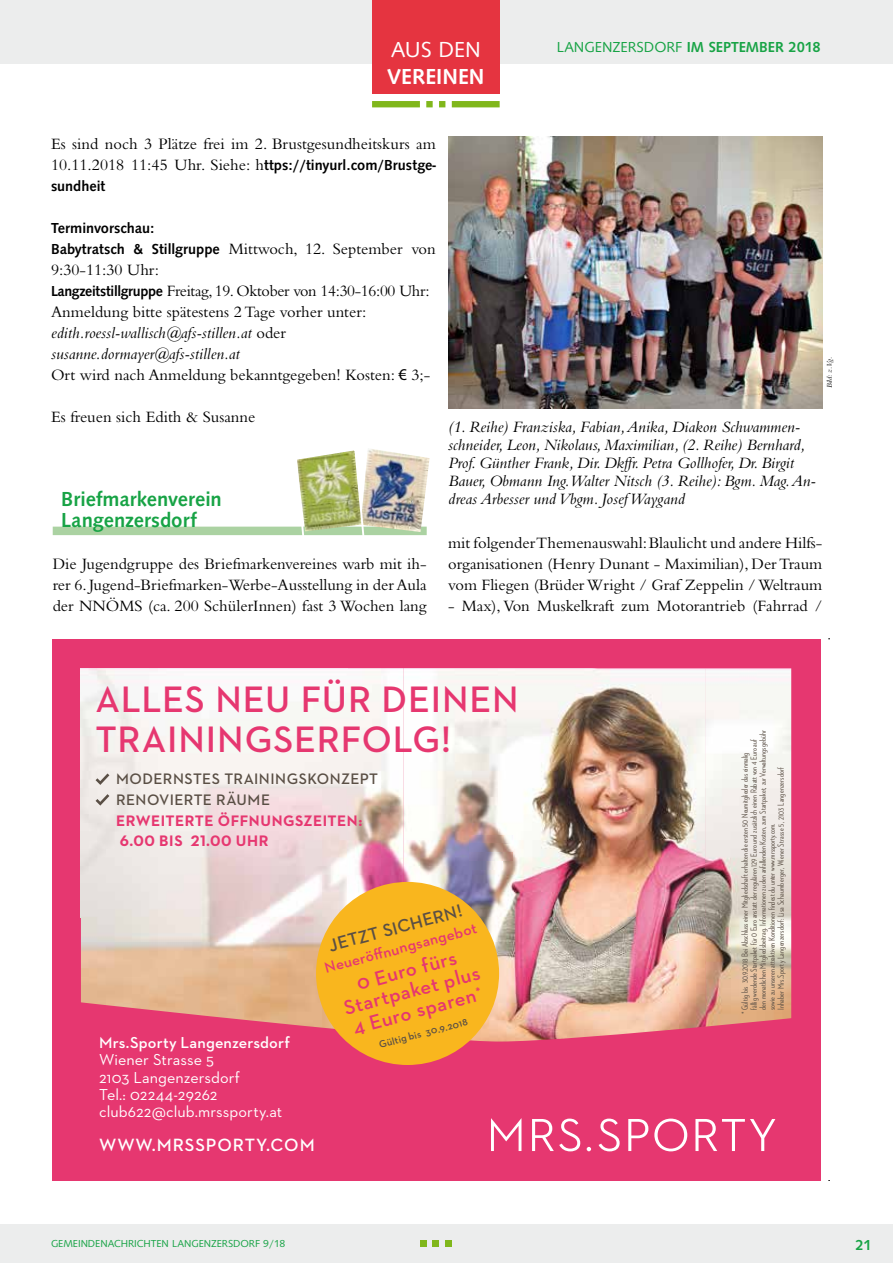
<style>
.page{position:relative;width:893px;height:1263px;background:#fff}
.page>*{position:absolute;margin:0;border:0;box-sizing:border-box;transform-origin:0 0}
.t1{font:600 37.5px/40px "Neutraface 2 Text";letter-spacing:.025em;color:#e63770}
.t2{font:700 22.5px "Syntax";color:#fff}
.t3{font:22.5px "Syntax";color:#fff}
.t4{font:700 21px/21px "Syntax";color:#17a345}
.t5{font:600 20.7px/20.7px "Neutraface 2 Text";color:#e63770;text-align:center}
.t6{font:600 18.15px "Neutraface 2 Text";letter-spacing:.05em;color:#fff}
.t7{font:600 18.15px "Neutraface 2 Text";color:#5a4f45}
.t8{font:16.5px/21px "Bembo";color:#000;text-align:justify}
.t9{font:italic 16.5px/18px "Bembo";color:#000}
.t10{font:16.2px/17.4px "Neutraface 2 Text";letter-spacing:.005em;color:#fff}
.t11{font:600 16.2px "Neutraface 2 Text";letter-spacing:.005em;color:#fff}
.t12{font:600 15.45px/20.7px "Neutraface 2 Text";letter-spacing:.03em;color:#5a4f45}
.t13{font:700 15.45px/20.7px "Neutraface 2 Text";letter-spacing:.035em;color:#e63770}
.t14{font:600 15.45px "Neutraface 2 Text";color:#e63770}
.t15{font:700 15px/21px "Syntax";color:#000}
.t16{font:700 15px "Syntax";color:#17a345}
.t17{font:10.5px "Syntax";color:#17a345}
.t18{font:600 10.35px "Neutraface 2 Text";color:#5a4f45}
.t19{font:500 9px/9px "Neutraface 2 Condensed";letter-spacing:.01em;color:#5a4f45}
.t20{font:italic 7.5px "Bembo";color:#000}
.s1{font-weight:400}
.s2{font-family:"Bembo";font-weight:400;font-size:16.5px}
.s3{font-family:"Syntax";font-weight:700;font-size:15px}
.s4{font-style:italic}
.s5{font-family:"Myriad Pro"}
</style>
<div class="page">
<div style="left:0;top:1225px;width:893px;height:38px;background:#eceded"></div>
<div style="left:0;top:0;width:893px;height:64px;background:#eceded"></div>
<div style="left:53px;top:527px;width:374px;height:8px;background:#abd2a2"></div>
<img style="left:367px;top:449px;width:63px;height:83px">
<svg style="left:294px;top:450px;width:73px;height:86px"></svg>
<img style="left:448px;top:136px;width:374px;height:272px">
<div style="left:52px;top:639px;width:768px;height:542px;background:#e63770"></div>
<svg style="left:491px;top:1118px;width:30px;height:33px"></svg>
<svg style="left:532px;top:1118px;width:48px;height:33px"></svg>
<svg style="left:587px;top:1147px;width:4px;height:4px"></svg>
<svg style="left:599px;top:1118px;width:21px;height:33px"></svg>
<svg style="left:628px;top:1119px;width:20px;height:32px"></svg>
<svg style="left:654px;top:1118px;width:33px;height:33px"></svg>
<svg style="left:695px;top:1119px;width:80px;height:32px"></svg>
<img style="left:81px;top:668px;width:266px;height:361px">
<img style="left:347px;top:668px;width:57px;height:236px">
<img style="left:404px;top:668px;width:301px;height:373px">
<img style="left:705px;top:668px;width:86px;height:359px">
<img style="left:470px;top:835px;width:44px;height:8px">
<img style="left:470px;top:844px;width:32px;height:8px">
<img style="left:470px;top:853px;width:43px;height:7px">
<img style="left:469px;top:862px;width:33px;height:7px">
<div style="left:316px;top:882px;width:183px;height:183px;background:#f9b61e;border-radius:50%"></div>
<svg style="left:96px;top:773px;width:13px;height:12px"></svg>
<svg style="left:96px;top:794px;width:13px;height:12px"></svg>
<div style="left:372px;top:0;width:128px;height:93px;background:#e53440"></div>
<svg style="left:372px;top:101px;width:128px;height:6px"></svg>
<svg style="left:420px;top:1241px;width:6px;height:6px"></svg>
<svg style="left:433px;top:1241px;width:6px;height:6px"></svg>
<div style="left:445px;top:1241px;width:7px;height:6px;background:#80b71b"></div>
<h2 class="t3" style="left:391px;top:37px;width:91px">AUS DEN</h2>
<h2 class="t2" style="left:387px;top:64px;width:99px">VEREINEN</h2>
<p class="t16" style="left:557px;top:38px;width:266px"><span class="s1">LANGENZERSDORF</span> IM SEPTEMBER 2018</p>
<p class="t8" style="left:51px;top:133px;width:386px">Es sind noch 3 Plätze frei im 2. Brustgesundheitskurs am</p>
<p class="t15" style="left:51px;top:154px;width:386px"><span class="s2">10.11.2018 11:45 Uhr. Siehe: h</span>ttps://tinyurl.com/Brustge&shy;sundheit</p>
<p class="t15" style="left:51px;top:217px;width:105px">Terminvorschau:</p>
<p class="t8" style="left:51px;top:238px;width:386px;text-align:left"><span class="s3">Babytratsch &amp; Stillgruppe</span> Mittwoch, 12. September von 9:30-11:30 Uhr:<br><span class="s3">Langzeitstillgruppe</span> Freitag, 19. Oktober von 14:30-16:00 Uhr:<br>Anmeldung bitte spätestens 2 Tage vorher unter: <span class="s4">edith.roessl-wallisch@afs-stillen.at</span> oder <span class="s4">susanne.dormayer@afs-stillen.at<br></span>Ort wird nach Anmeldung bekanntgegeben! Kosten: <span class="s5">€</span> 3;-</p>
<p class="t8" style="left:51px;top:406px;width:206px">Es freuen sich Edith &amp; Susanne</p>
<p class="t4" style="left:61px;top:488px;width:162px">Briefmarkenverein<br>Langenzersdorf</p>
<p class="t8" style="left:53px;top:553px;width:375px">Die Jugendgruppe des Briefmarkenvereines warb mit ih&shy;rer 6. Jugend-Briefmarken-Werbe-Ausstellung in der Aula der NNÖMS (ca. 200 SchülerInnen) fast 3 Wochen lang</p>
<p class="t20" style="left:825px;top:388px;width:32px;rotate:-90deg">Bild: z.V.g.</p>
<p class="t9" style="left:448px;top:417px;width:369px">(1. Reihe) Franziska, Fabian, Anika, Diakon Schwammen&shy;schneider, Leon, Nikolaus, Maximilian, (2. Reihe) Bernhard, Prof. Günther Frank, Dir. Dkffr. Petra Gollhofer, Dr. Birgit Bauer, Obmann Ing. Walter Nitsch (3. Reihe): Bgm. Mag. An&shy;dreas Arbesser und Vbgm. Josef Waygand</p>
<p class="t8" style="left:448px;top:532px;width:376px">mit folgender Themenauswahl: Blaulicht und andere Hilfs&shy;organisationen (Henry Dunant - Maximilian), Der Traum vom Fliegen (Brüder Wright / Graf Zeppelin / Weltraum</p>
<p class="t8" style="left:448px;top:595px;width:376px">- Max), Von Muskelkraft zum Motorantrieb (Fahrrad /</p>
<h1 class="t1" style="left:96px;top:679px;width:425px">ALLES NEU FÜR DEINEN<br>TRAININGSERFOLG!</h1>
<p class="t12" style="left:116px;top:768px;width:264px">MODERNSTES TRAININGSKONZEPT<br>RENOVIERTE RÄUME</p>
<p class="t13" style="left:116px;top:810px;width:248px">ERWEITERTE ÖFFNUNGSZEITEN:<br>6.00 BIS 21.00 UHR</p>
<p class="t11" style="left:99px;top:1032px;width:192px">Mrs.Sporty Langenzersdorf</p>
<p class="t10" style="left:99px;top:1051px;width:185px">Wiener Strasse 5<br>2103 Langenzersdorf<br>Tel.: 02244-29262 club622@club.mrssporty.at</p>
<p class="t6" style="left:99px;top:1133px;width:217px">WWW.MRSSPORTY.COM</p>
<p class="t7" style="left:326px;top:934px;width:139px;rotate:-15deg">JETZT SICHERN!</p>
<p class="t14" style="left:322px;top:959px;width:159px;rotate:-15deg">Neueröff nungsangebot</p>
<p class="t5" style="left:336px;top:978px;width:141px;rotate:-15deg">0 Euro fürs<br>Startpaket plus<br>4 Euro sparen<sup>*</sup></p>
<p class="t18" style="left:377px;top:1038px;width:93px;rotate:-15deg">Gültig bis 30.9.2018</p>
<p class="t19" style="left:740px;top:1010px;width:281px;text-indent:-4px;rotate:-90deg">* Gültig bis 30.9.2018 Bei Abschluss einer Mitgliedschaft erhalten die ersten 50 Neumitglieder das einmalig<br>fällig werdende Startpaket für 0 Euro anstatt der regulären 129 Euro und zusätzlich einen Rabatt von 4 Euro auf den monatlichen Mitgliedsbeitrag. Informationen zu den anfallenden Kosten, zum Startpaket, zur Verwaltungsgebühr sowie zu unseren attraktiven Konditionen findest du unter www.mrssporty.com.<br>Inhaber Mrs.Sporty Langenzersdorf: Lisa Schaumberger, Wiener Strasse 5, 2103 Langenzersdorf</p>
<p class="t17" style="left:51px;top:1238px;width:236px">GEMEINDENACHRICHTEN LANGENZERSDORF 9/18</p>
<p class="t16" style="left:856px;top:1236px;width:18px">21</p>
</div>
